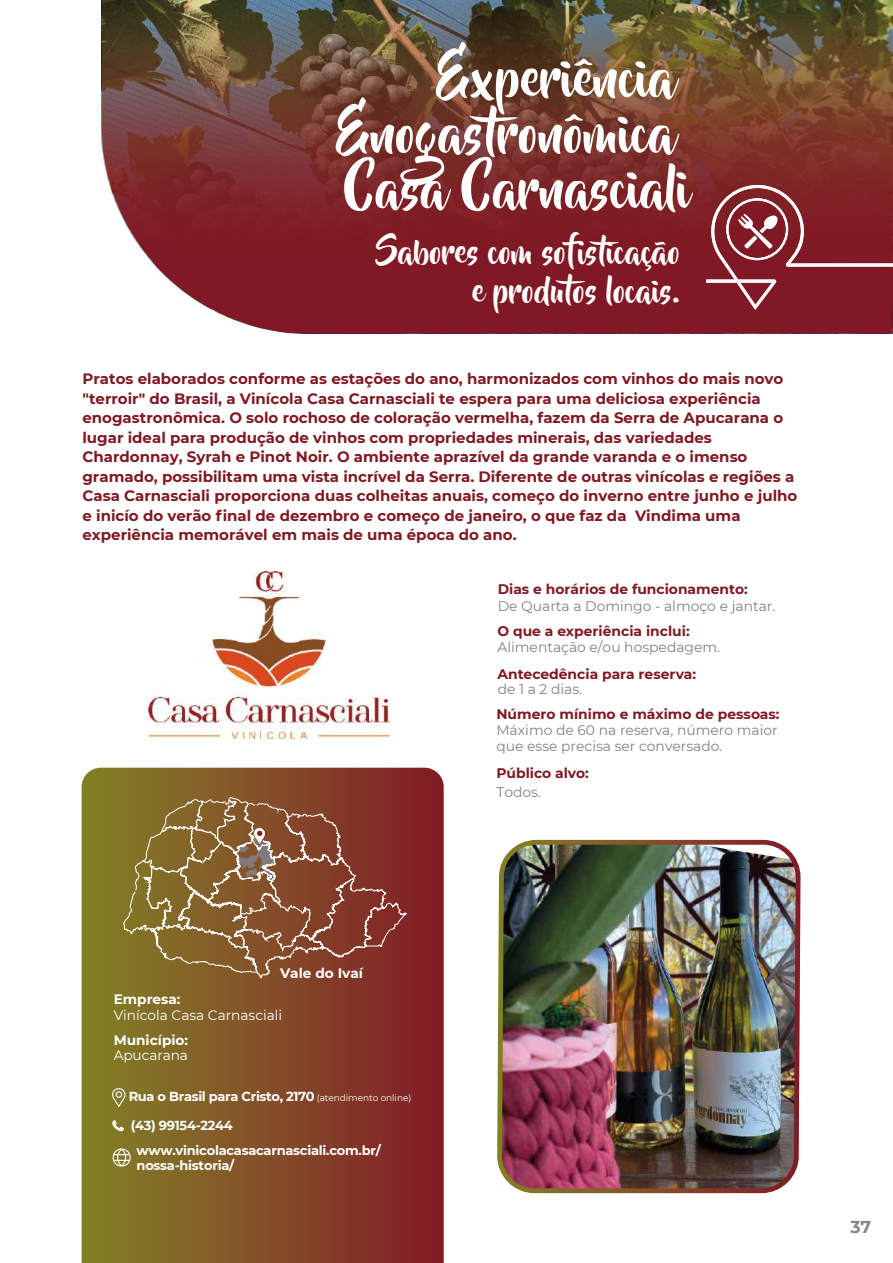
<style>
.page{position:relative;width:893px;height:1263px;background:#fff}
.page>*{position:absolute;margin:0;border:0;box-sizing:border-box;transform-origin:0 0}
.t1{font:51px/55.5px "Beyond The Mountains";color:#fff}
.t2{font:31.5px/39px "Beyond The Mountains";color:#fff;text-align:right}
.t3{font:700 17.25px "Montserrat";color:#878787}
.t4{font:700 15px/19.5px "Montserrat";color:#801924}
.t5{font:13.95px/16.6px "Montserrat";color:#818181}
.t6{font:700 13.95px "Montserrat";color:#801924}
.t7{font:13.65px "Montserrat";color:#fff}
.t8{font:700 13.65px "Montserrat";color:#fff}
.t9{font:700 13.05px/24.2px "Montserrat";letter-spacing:-.02em;color:#fff}
.s1{font-weight:400;font-size:9px}
</style>
<div class="page">
<img style="left:102px;top:0;width:791px;height:334px">
<svg style="left:706px;top:183px;width:187px;height:127px;background:#8d333c"></svg>
<svg style="left:82px;top:768px;width:362px;height:495px;background:#824f27"></svg>
<svg style="left:112px;top:1120px;width:12px;height:11px"></svg>
<svg style="left:111px;top:1148px;width:20px;height:19px"></svg>
<svg style="left:111px;top:1087px;width:15px;height:21px"></svg>
<div style="left:116px;top:1091px;width:6px;height:7px;border:1px solid #fff;border-radius:50%"></div>
<div style="left:317px;top:559px;width:78px;height:78px;border:2px solid #fff;border-radius:6px"></div>
<img style="left:497px;top:839px;width:304px;height:355px">
<svg style="left:123px;top:797px;width:284px;height:181px;background:#8d5d39"></svg>
<img style="left:149px;top:572px;width:240px;height:167px">
<h1 class="t1" style="left:337px;top:52px;width:355px;text-indent:100px">Experiência<br>Enogastronômica<br>Casa Carnasciali</h1>
<h2 class="t2" style="left:376px;top:233px;width:306px">Sabores com sofisticação e produtos locais.</h2>
<p class="t4" style="left:82px;top:368px;width:716px">Pratos elaborados conforme as estações do ano, harmonizados com vinhos do mais novo "terroir" do Brasil, a Vinícola Casa Carnasciali te espera para uma deliciosa experiência enogastronômica. O solo rochoso de coloração vermelha, fazem da Serra de Apucarana o lugar ideal para produção de vinhos com propriedades minerais, das variedades Chardonnay, Syrah e Pinot Noir. O ambiente aprazível da grande varanda e o imenso gramado, possibilitam uma vista incrível da Serra. Diferente de outras vinícolas e regiões a Casa Carnasciali proporciona duas colheitas anuais, começo do inverno entre junho e julho e inicío do verão final de dezembro e começo de janeiro, o que faz da Vindima uma experiência memorável em mais de uma época do ano.</p>
<p class="t6" style="left:498px;top:579px;width:252px">Dias e horários de funcionamento:</p>
<p class="t5" style="left:498px;top:597px;width:279px">De Quarta a Domingo - almoço e jantar.</p>
<p class="t6" style="left:497px;top:621px;width:194px">O que a experiência inclui:</p>
<p class="t5" style="left:497px;top:639px;width:224px">Alimentação e/ou hospedagem.</p>
<p class="t6" style="left:498px;top:663px;width:200px">Antecedência para reserva:</p>
<p class="t5" style="left:498px;top:680px;width:86px">de 1 a 2 dias.</p>
<p class="t6" style="left:496px;top:704px;width:285px">Número mínimo e máximo de pessoas:</p>
<p class="t5" style="left:496px;top:721px;width:283px">Máximo de 60 na reserva, número maior que esse precisa ser conversado.</p>
<p class="t6" style="left:496px;top:763px;width:94px">Público alvo:</p>
<p class="t5" style="left:496px;top:783px;width:46px">Todos.</p>
<p class="t8" style="left:280px;top:963px;width:84px">Vale do Ivaí</p>
<p class="t8" style="left:114px;top:989px;width:68px">Empresa:</p>
<p class="t7" style="left:114px;top:1005px;width:170px">Vinícola Casa Carnasciali</p>
<p class="t8" style="left:114px;top:1031px;width:76px">Município:</p>
<p class="t7" style="left:114px;top:1046px;width:76px">Apucarana</p>
<p class="t9" style="left:129px;top:1083px;width:284px">Rua o Brasil para Cristo, 2170 <span class="s1">(atendimento online)</span></p>
<p class="t9" style="left:137px;top:1113px;width:246px;text-indent:-6px">(43) 99154-2244 www.vinicolacasacarnasciali.com.br/</p>
<p class="t9" style="left:137px;top:1153px;width:99px">nossa-historia/</p>
<p class="t3" style="left:850px;top:1215px;width:22px">37</p>
</div>
